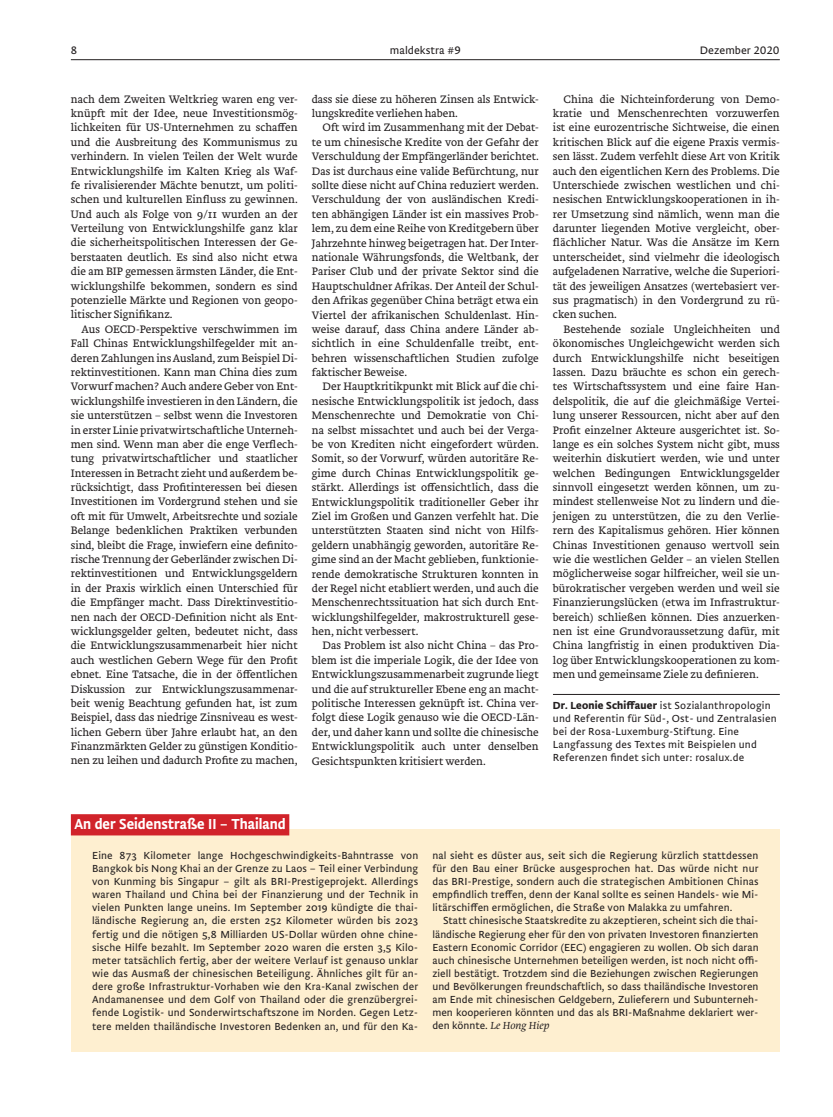
<style>
.page{position:relative;width:833px;height:1117px;background:#fff}
.page>*{position:absolute;margin:0;border:0;box-sizing:border-box;transform-origin:0 0}
.t1{font:500 15px "Brioni Sanst Std";color:#fff;scale:.94 1}
.t2{font:300 11.25px/14.4px "Brioni Text Std";color:#231f20;text-align:justify}
.t3{font:300 11.25px "Brioni Sanst Std";color:#231f20}
.t4{font:300 10.62px/13.1px "Brioni Sanst Std";letter-spacing:.01em;color:#231f20;text-align:justify}
.s1{font-family:"Brioni Sans Std";font-weight:700}
.s2{font-family:"Brioni Pro";font-style:italic}
</style>
<div class="page">
<hr style="left:71px;top:59px;width:709px;height:1px;background:#231f20">
<hr style="left:553px;top:694px;width:227px;height:1px;background:#231f20">
<div style="left:71px;top:829px;width:709px;height:222px;background:#feefd0"></div>
<div style="left:71px;top:814px;width:218px;height:21px;background:#d1232a"></div>
<p class="t3" style="left:71px;top:43px;width:8px">8</p>
<p class="t3" style="left:390px;top:43px;width:72px">maldekstra #9</p>
<p class="t3" style="left:700px;top:43px;width:81px">Dezember 2020</p>
<p class="t2" style="left:71px;top:92px;width:228px">nach dem Zweiten Weltkrieg waren eng ver&shy;knüpft mit der Idee, neue Investitionsmög&shy;lichkeiten für US-Unternehmen zu schaffen und die Ausbreitung des Kommunismus zu verhindern. In vielen Teilen der Welt wurde Entwicklungshilfe im Kalten Krieg als Waf&shy;fe rivalisierender Mächte benutzt, um politi&shy;schen und kulturellen Einfluss zu gewinnen.<br>Und auch als Folge von 9/11 wurden an der Verteilung von Entwicklungshilfe ganz klar die sicherheitspolitischen Interessen der Ge&shy;berstaaten deutlich. Es sind also nicht etwa die am BIP gemessen ärmsten Länder, die Ent&shy;wicklungshilfe bekommen, sondern es sind potenzielle Märkte und Regionen von geopo&shy;litischer Signifikanz.</p>
<p class="t2" style="left:71px;top:322px;width:228px;text-indent:11px">Aus OECD-Perspektive verschwimmen im Fall Chinas Entwicklungshilfegelder mit an&shy;deren Zahlungen ins Ausland, zum Beispiel Di&shy;rektinvestitionen. Kann man China dies zum Vorwurf machen? Auch andere Geber von Ent&shy;wicklungshilfe investieren in den Ländern, die sie unterstützen – selbst wenn die Investoren in erster Linie privatwirtschaftliche Unterneh&shy;men sind. Wenn man aber die enge Verflech&shy;tung privatwirtschaftlicher und staatlicher Interessen in Betracht zieht und außerdem be&shy;rücksichtigt, dass Profitinteressen bei diesen Investitionen im Vordergrund stehen und sie oft mit für Umwelt, Arbeitsrechte und soziale Belange bedenklichen Praktiken verbunden sind, bleibt die Frage, inwiefern eine definito&shy;rische Trennung der Geberländer zwischen Di&shy;rektinvestitionen und Entwicklungsgeldern in der Praxis wirklich einen Unterschied für die Empfänger macht. Dass Direktinvestitio&shy;nen nach der OECD-Definition nicht als Ent&shy;wicklungsgelder gelten, bedeutet nicht, dass die Entwicklungszusammenarbeit hier nicht auch westlichen Gebern Wege für den Profit ebnet. Eine Tatsache, die in der öffentlichen Diskussion zur Entwicklungszusammenar&shy;beit wenig Beachtung gefunden hat, ist zum Beispiel, dass das niedrige Zinsniveau es west&shy;lichen Gebern über Jahre erlaubt hat, an den Finanzmärkten Gelder zu günstigen Konditio&shy;nen zu leihen und dadurch Profite zu machen,</p>
<p class="t2" style="left:553px;top:92px;width:228px;text-indent:11px">China die Nichteinforderung von Demo&shy;kratie und Menschenrechten vorzuwerfen ist eine eurozentrische Sichtweise, die einen kritischen Blick auf die eigene Praxis vermis&shy;sen lässt. Zudem verfehlt diese Art von Kritik auch den eigentlichen Kern des Problems. Die Unterschiede zwischen westlichen und chi&shy;nesischen Entwicklungskooperationen in ih&shy;rer Umsetzung sind nämlich, wenn man die darunter liegenden Motive vergleicht, ober&shy;flächlicher Natur. Was die Ansätze im Kern unterscheidet, sind vielmehr die ideologisch aufgeladenen Narrative, welche die Superiori&shy;tät des jeweiligen Ansatzes (wertebasiert ver&shy;sus pragmatisch) in den Vordergrund zu rü&shy;cken suchen.</p>
<p class="t2" style="left:553px;top:322px;width:228px;text-indent:11px">Bestehende soziale Ungleichheiten und ökonomisches Ungleichgewicht werden sich durch Entwicklungshilfe nicht beseitigen lassen. Dazu bräuchte es schon ein gerech&shy;tes Wirtschaftssystem und eine faire Han&shy;delspolitik, die auf die gleichmäßige Vertei&shy;lung unserer Ressourcen, nicht aber auf den Profit einzelner Akteure ausgerichtet ist. So&shy;lange es ein solches System nicht gibt, muss weiterhin diskutiert werden, wie und unter welchen Bedingungen Entwicklungsgelder sinnvoll eingesetzt werden können, um zu&shy;mindest stellenweise Not zu lindern und die&shy;jenigen zu unterstützen, die zu den Verlie&shy;rern des Kapitalismus gehören. Hier können Chinas Investitionen genauso wertvoll sein wie die westlichen Gelder – an vielen Stellen möglicherweise sogar hilfreicher, weil sie un&shy;bürokratischer vergeben werden und weil sie Finanzierungslücken (etwa im Infrastruktur&shy;bereich) schließen können. Dies anzuerken&shy;nen ist eine Grundvoraussetzung dafür, mit China langfristig in einen produktiven Dia&shy;log über Entwicklungskooperationen zu kom&shy;men und gemeinsame Ziele zu definieren.</p>
<p class="t4" style="left:553px;top:698px;width:225px;text-align:left"><span class="s1">Dr. Leonie Schiffauer</span> ist Sozialanthropologin und Referentin für Süd-, Ost- und Zentralasien bei der Rosa-Luxemburg-Stiftung. Eine Langfassung des Textes mit Beispielen und Referenzen findet sich unter: rosalux.de</p>
<p class="t2" style="left:312px;top:92px;width:228px">dass sie diese zu höheren Zinsen als Entwick&shy;lungskredite verliehen haben.</p>
<p class="t2" style="left:312px;top:121px;width:228px;text-indent:11px">Oft wird im Zusammenhang mit der Debat&shy;te um chinesische Kredite von der Gefahr der Verschuldung der Empfängerländer berichtet.<br>Das ist durchaus eine valide Befürchtung, nur sollte diese nicht auf China reduziert werden.<br>Verschuldung der von ausländischen Kredi&shy;ten abhängigen Länder ist ein massives Prob&shy;lem, zu dem eine Reihe von Kreditgebern über Jahrzehnte hinweg beigetragen hat. Der Inter&shy;nationale Währungsfonds, die Weltbank, der Pariser Club und der private Sektor sind die Hauptschuldner Afrikas. Der Anteil der Schul&shy;den Afrikas gegenüber China beträgt etwa ein Viertel der afrikanischen Schuldenlast. Hin&shy;weise darauf, dass China andere Länder ab&shy;sichtlich in eine Schuldenfalle treibt, ent&shy;behren wissenschaftlichen Studien zufolge faktischer Beweise.</p>
<p class="t2" style="left:312px;top:380px;width:228px;text-indent:11px">Der Hauptkritikpunkt mit Blick auf die chi&shy;nesische Entwicklungspolitik ist jedoch, dass Menschenrechte und Demokratie von Chi&shy;na selbst missachtet und auch bei der Verga&shy;be von Krediten nicht eingefordert würden.<br>Somit, so der Vorwurf, würden autoritäre Re&shy;gime durch Chinas Entwicklungspolitik ge&shy;stärkt. Allerdings ist offensichtlich, dass die Entwicklungspolitik traditioneller Geber ihr Ziel im Großen und Ganzen verfehlt hat. Die unterstützten Staaten sind nicht von Hilfs&shy;geldern unabhängig geworden, autoritäre Re&shy;gime sind an der Macht geblieben, funktionie&shy;rende demokratische Strukturen konnten in der Regel nicht etabliert werden, und auch die Menschenrechtssituation hat sich durch Ent&shy;wicklungshilfegelder, makrostrukturell gese&shy;hen, nicht verbessert.</p>
<p class="t2" style="left:312px;top:638px;width:228px;text-indent:11px">Das Problem ist also nicht China – das Pro&shy;blem ist die imperiale Logik, die der Idee von Entwicklungszusammenarbeit zugrunde liegt und die auf struktureller Ebene eng an macht&shy;politische Interessen geknüpft ist. China ver&shy;folgt diese Logik genauso wie die OECD-Län&shy;der, und daher kann und sollte die chinesische Entwicklungspolitik auch unter denselben Gesichtspunkten kritisiert werden.</p>
<h1 class="t1" style="left:74px;top:813px;width:226px">An der Seidenstraße II – Thailand</h1>
<p class="t4" style="left:92px;top:848px;width:328px">Eine 873 Kilometer lange Hochgeschwindigkeits-Bahntrasse von Bangkok bis Nong Khai an der Grenze zu Laos – Teil einer Verbindung von Kunming bis Singapur – gilt als BRI-Prestigeprojekt. Allerdings waren Thailand und China bei der Finanzierung und der Technik in vielen Punkten lange uneins. Im September 2019 kündigte die thai&shy;ländische Regierung an, die ersten 252 Kilometer würden bis 2023 fertig und die nötigen 5,8 Milliarden US-Dollar würden ohne chine&shy;sische Hilfe bezahlt. Im September 2020 waren die ersten 3,5 Kilo&shy;meter tatsächlich fertig, aber der weitere Verlauf ist genauso unklar wie das Ausmaß der chinesischen Beteiligung. Ähnliches gilt für an&shy;dere große Infrastruktur-Vorhaben wie den Kra-Kanal zwischen der Andamanensee und dem Golf von Thailand oder die grenzübergrei&shy;fende Logistik- und Sonderwirtschaftszone im Norden. Gegen Letz&shy;tere melden thailändische Investoren Bedenken an, und für den Ka-</p>
<p class="t4" style="left:432px;top:848px;width:327px">nal sieht es düster aus, seit sich die Regierung kürzlich stattdessen für den Bau einer Brücke ausgesprochen hat. Das würde nicht nur das BRI-Prestige, sondern auch die strategischen Ambitionen Chinas empfindlich treffen, denn der Kanal sollte es seinen Handels- wie Mi&shy;litärschiffen ermöglichen, die Straße von Malakka zu umfahren.</p>
<p class="t4" style="left:432px;top:913px;width:328px;text-indent:11px">Statt chinesische Staatskredite zu akzeptieren, scheint sich die thai&shy;ländische Regierung eher für den von privaten Investoren finanzierten Eastern Economic Corridor (EEC) engagieren zu wollen. Ob sich daran auch chinesische Unternehmen beteiligen werden, ist noch nicht offi&shy;ziell bestätigt. Trotzdem sind die Beziehungen zwischen Regierungen und Bevölkerungen freundschaftlich, so dass thailändische Investoren am Ende mit chinesischen Geldgebern, Zulieferern und Subunterneh&shy;men kooperieren könnten und das als BRI-Maßnahme deklariert wer&shy;den könnte. <span class="s2">Le Hong Hiep</span></p>
</div>
